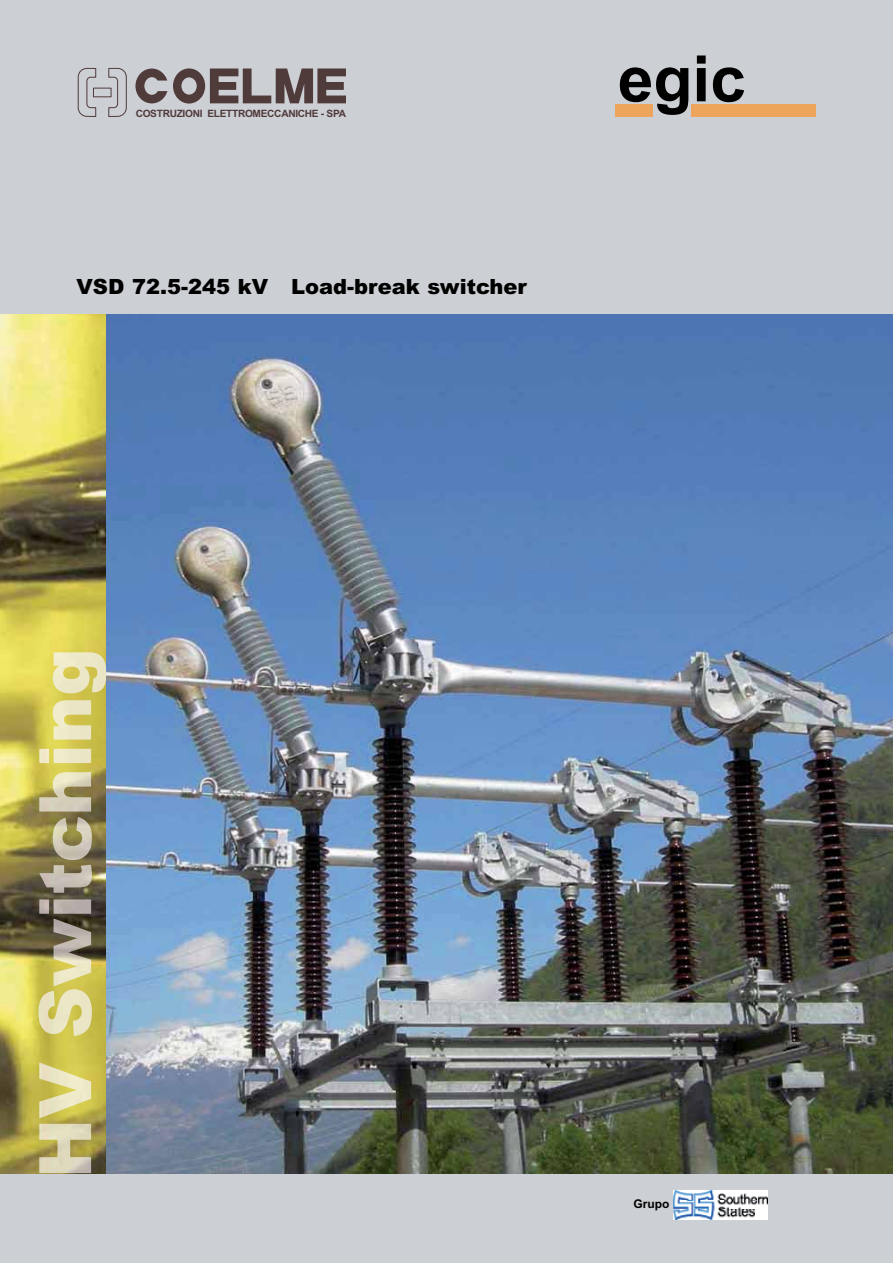
<style>
.page{position:relative;width:893px;height:1263px;background:#cccfd3}
.page>*{position:absolute;margin:0;border:0;box-sizing:border-box;transform-origin:0 0}
.t1{font:900 21px "Arial";color:#000}
.t2{font:700 12px "Arial";color:#000}
.t3{font:700 10.05px "Arial";letter-spacing:-.03em;color:#503b3b}
</style>
<div class="page">
<svg style="left:173px;top:68px;width:173px;height:36px"></svg>
<svg style="left:135px;top:69px;width:32px;height:34px"></svg>
<svg style="left:77px;top:68px;width:50px;height:49px"></svg>
<svg style="left:620px;top:67px;width:68px;height:48px"></svg>
<svg style="left:697px;top:56px;width:9px;height:45px"></svg>
<svg style="left:713px;top:67px;width:31px;height:35px"></svg>
<div style="left:615px;top:105px;width:38px;height:12px;background:#eca55a"></div>
<div style="left:691px;top:105px;width:125px;height:12px;background:#eca55a"></div>
<img style="left:0;top:315px;width:893px;height:858px">
<img style="left:38px;top:652px;width:68px;height:521px">
<img style="left:673px;top:1190px;width:94px;height:29px">
<p class="t3" style="left:136px;top:110px;width:212px">COSTRUZIONI ELETTROMECCANICHE - SPA</p>
<h1 class="t1" style="left:77px;top:274px;width:452px">VSD 72.5-245 kV Load-break switcher</h1>
<p class="t2" style="left:633px;top:1199px;width:37px">Grupo</p>
</div>
